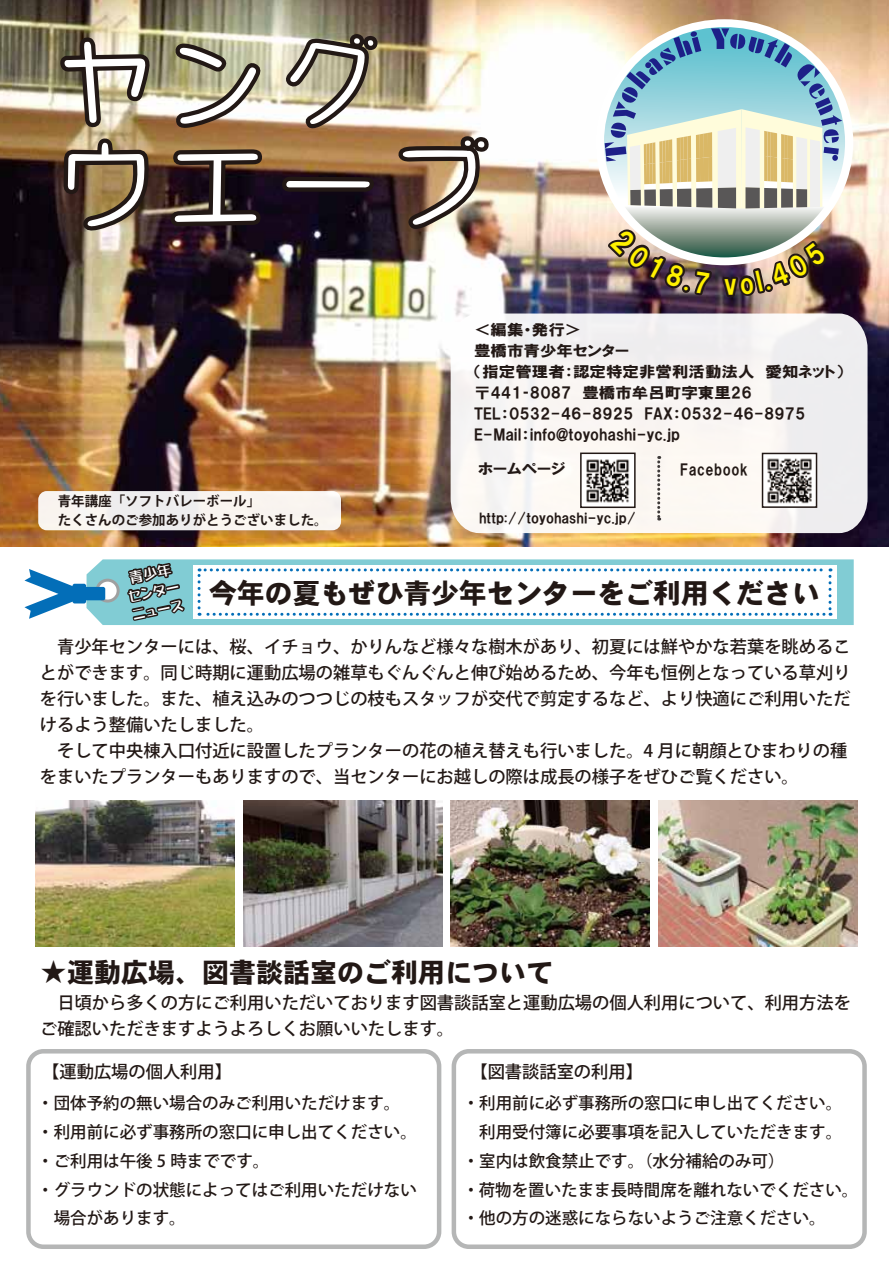
<style>
.page{position:relative;width:893px;height:1263px;background:#fff}
.page>*{position:absolute;margin:0;border:0;box-sizing:border-box;transform-origin:0 0}
.t1{font:27.75px "HG Heisei Kakugothictai W9";color:#221815}
.t2{font:27px "HG Heisei Kakugothictai W9";color:#221815}
.t3{font:500 17.25px/25.8px "Koz Go Pro";color:#221815}
.t4{font:500 16.5px "Koz Go Pro";color:#221815}
.t5{font:15px/21px "HGP Soei Kakugothic UB";color:#221815;scale:1.1 1}
.t6{font:15px "HGP Soei Kakugothic UB";letter-spacing:.04em;color:#221815}
.t7{font:700 13.5px/19.2px "Koz Go Pro";color:#221815}
.t8{font:13.5px "HGP Soei Kakugothic UB";color:#221815;scale:1.1 1}
.t9{font:13.5px/18.3px "Highcollar PO Ptai EGP Heavy SJIS";color:#fff;text-align:center}
</style>
<div class="page">
<img style="left:0;top:0;width:889px;height:546px">
<svg style="left:87px;top:559px;width:767px;height:66px;background:#87ced6"></svg>
<svg style="left:97px;top:580px;width:21px;height:21px"></svg>
<div style="left:96px;top:579px;width:24px;height:23px;border:3px solid #9fa0a0;border-radius:50%"></div>
<div style="left:193px;top:565px;width:643px;height:54px;background:#fff"></div>
<svg style="left:198px;top:568px;width:633px;height:48px"></svg>
<svg style="left:125px;top:561px;width:62px;height:62px;background:#5e8a8e"></svg>
<svg style="left:596px;top:19px;width:257px;height:246px"></svg>
<img style="left:57px;top:38px;width:93px;height:92px">
<svg style="left:172px;top:41px;width:92px;height:89px"></svg>
<svg style="left:286px;top:32px;width:94px;height:100px"></svg>
<svg style="left:66px;top:137px;width:83px;height:97px"></svg>
<svg style="left:168px;top:147px;width:95px;height:81px"></svg>
<svg style="left:280px;top:175px;width:95px;height:19px"></svg>
<img style="left:398px;top:134px;width:94px;height:98px">
<div style="left:78px;top:587px;width:27px;height:13px;background:#036eb8;border-radius:2px"></div>
<div style="left:73px;top:584px;width:13px;height:19px;background:#036eb8;border-radius:2px"></div>
<svg style="left:24px;top:569px;width:57px;height:50px"></svg>
<div style="left:452px;top:1049px;width:415px;height:200px;border:4px solid #b5b6b6;border-radius:15px"></div>
<div style="left:26px;top:1049px;width:415px;height:200px;border:4px solid #b5b6b6;border-radius:15px"></div>
<img style="left:35px;top:801px;width:200px;height:146px">
<img style="left:243px;top:801px;width:199px;height:146px">
<img style="left:658px;top:801px;width:200px;height:146px">
<img style="left:451px;top:801px;width:199px;height:146px">
<svg style="left:451px;top:313px;width:416px;height:220px;fill:#f8f4f3"></svg>
<div style="left:38px;top:491px;width:303px;height:39px;background:#f9f4ef;border-radius:9px"></div>
<img style="left:583px;top:455px;width:50px;height:50px">
<div style="left:580px;top:452px;width:56px;height:56px;border:2px solid #221815"></div>
<img style="left:765px;top:456px;width:49px;height:49px">
<div style="left:762px;top:453px;width:55px;height:55px;border:2px solid #221815"></div>
<svg style="left:657px;top:456px;width:3px;height:64px"></svg>
<img style="left:604px;top:27px;width:241px;height:282px">
<p class="t7" style="left:58px;top:492px;width:271px">青年講座「ソフトバレーボール」<br>たくさんのご参加ありがとうございました。</p>
<p class="t5" style="left:474px;top:319px;width:337px">＜編集・発行＞<br>豊橋市青少年センター<br>（指定管理者：認定特定非営利活動法人　愛知ネット）〒441‐8087　豊橋市牟呂町字東里26<br>TEL：0532-46-8925　FAX：0532-46-8975<br>E-Mail：info@toyohashi-yc.jp</p>
<p class="t5" style="left:478px;top:458px;width:81px">ホームページ</p>
<p class="t6" style="left:680px;top:462px;width:69px">Facebook</p>
<p class="t8" style="left:479px;top:511px;width:144px">http://toyohashi-yc.jp/</p>
<p class="t9" style="left:123px;top:570px;width:53px;rotate:-12deg">青少年センターニュース</p>
<p class="t3" style="left:40px;top:635px;width:812px">　青少年センターには、桜、イチョウ、かりんなど様々な樹木があり、初夏には鮮やかな若葉を眺めることができます。同じ時期に運動広場の雑草もぐんぐんと伸び始めるため、今年も恒例となっている草刈りを行いました。また、植え込みのつつじの枝もスタッフが交代で剪定するなど、より快適にご利用いただけるよう整備いたしました。<br>　そして中央棟入口付近に設置したプランターの花の植え替えも行いました。4 月に朝顔とひまわりの種をまいたプランターもありますので、当センターにお越しの際は成長の様子をぜひご覧ください。</p>
<h1 class="t1" style="left:209px;top:579px;width:612px">今年の夏もぜひ青少年センターをご利用ください</h1>
<h2 class="t2" style="left:40px;top:958px;width:514px">★運動広場、図書談話室のご利用について</h2>
<p class="t3" style="left:40px;top:991px;width:812px">　日頃から多くの方にご利用いただいております図書談話室と運動広場の個人利用について、利用方法をご確認いただきますようよろしくお願いいたします。</p>
<p class="t3" style="left:42px;top:1059px;width:191px">【運動広場の個人利用】</p>
<p class="t3" style="left:470px;top:1059px;width:174px">【図書談話室の利用】</p>
<p class="t4" style="left:37px;top:1092px;width:364px">・団体予約の無い場合のみご利用いただけます。</p>
<p class="t4" style="left:37px;top:1121px;width:381px">・利用前に必ず事務所の窓口に申し出てください。</p>
<p class="t4" style="left:37px;top:1150px;width:234px">・ご利用は午後 5 時までです。</p>
<p class="t4" style="left:37px;top:1179px;width:381px">・グラウンドの状態によってはご利用いただけない</p>
<p class="t4" style="left:54px;top:1208px;width:133px">場合があります。</p>
<p class="t4" style="left:463px;top:1092px;width:381px">・利用前に必ず事務所の窓口に申し出てください。</p>
<p class="t4" style="left:479px;top:1121px;width:365px">利用受付簿に必要事項を記入していただきます。</p>
<p class="t4" style="left:463px;top:1150px;width:323px">・室内は飲食禁止です。（水分補給のみ可）</p>
<p class="t4" style="left:463px;top:1179px;width:397px">・ 荷物を置いたまま長時間席を離れないでください。</p>
<p class="t4" style="left:463px;top:1208px;width:365px">・他の方の迷惑にならないようご注意ください。</p>
</div>
